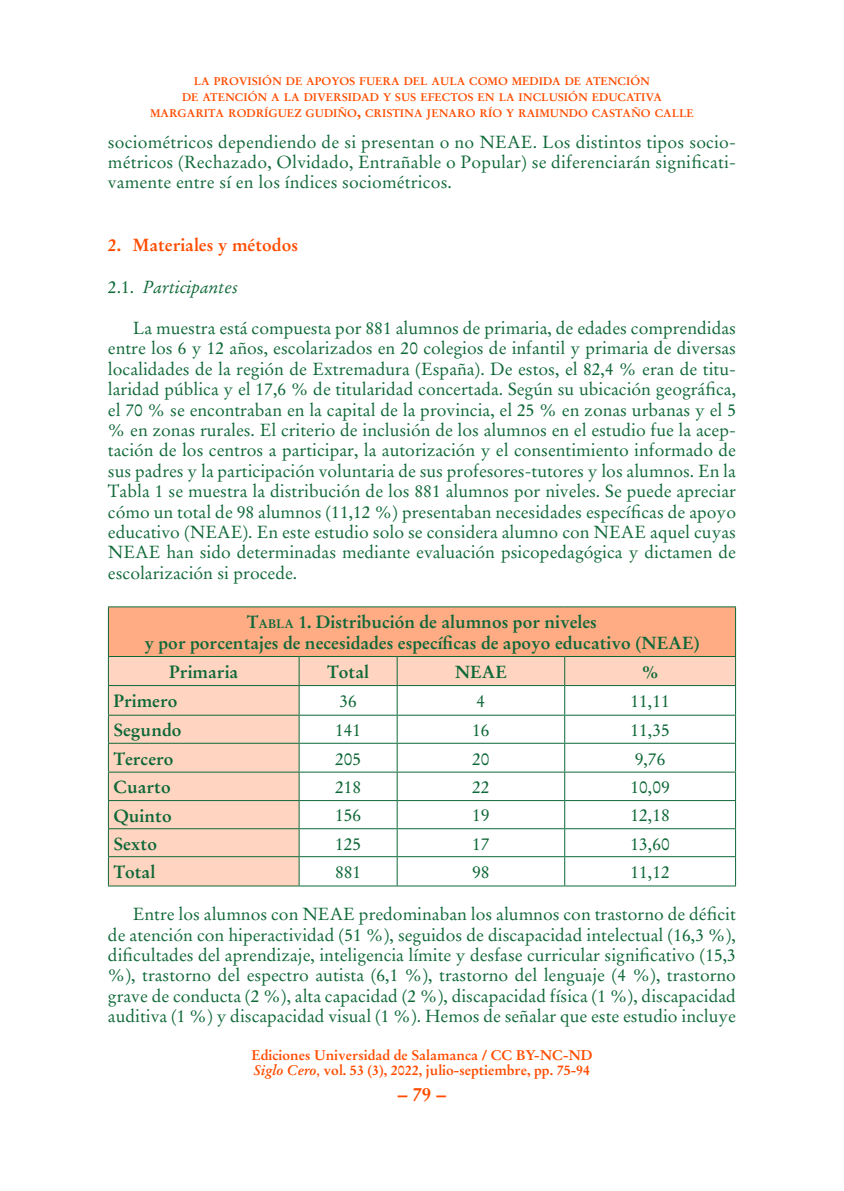
<style>
.page{position:relative;width:844px;height:1191px;background:#fff}
.page>*{position:absolute;margin:0;border:0;box-sizing:border-box;transform-origin:0 0}
.t1{font:700 19.25px "Stempel Garamond";color:#ff4c00}
.TEX_de_párrafo_N_par{font:17.5px/20.5px "Stempel Garamond";color:#0f6838;text-align:justify}
.tabla_titulo{font:700 17.5px/20.1px "Stempel Garamond";color:#0f6838;text-align:center}
.tabla{font:17.5px "Stempel Garamond";color:#0f6838}
.tabla-2{font:700 17.5px "Stempel Garamond";color:#0f6838}
.TEX_Cab_Neg{font:700 17.5px "Stempel Garamond";color:#ff4c00}
.tabla_subtitulo{font:700 17.5px "Stempel Garamond";color:#0f6838}
.TEX_Cab_Cur{font:italic 17.5px "Stempel Garamond";color:#0f6838}
.t2{font:700 14px/15.8px "Stempel Garamond";color:#ff4c00}
.t3{font:700 11.03px/15.8px "Stempel Garamond";color:#ff4c00;text-align:center}
.s1{font-size:15.75px}
.s2{font-style:normal}
.s3{font-style:inherit}
.s4{font-size:12.25px}
.s5{font-style:italic}
.s6{font-weight:400}
</style>
<div class="page">
<div style="left:108px;top:607px;width:627px;height:49px;background:#ffac85"></div>
<svg style="left:109px;top:657px;width:626px;height:228px"></svg>
<hr style="left:108px;top:714px;width:191px;height:1px;background:#0f6838">
<hr style="left:299px;top:714px;width:98px;height:1px;background:#0f6838">
<hr style="left:397px;top:714px;width:167px;height:1px;background:#0f6838">
<hr style="left:564px;top:714px;width:171px;height:1px;background:#0f6838">
<hr style="left:108px;top:743px;width:191px;height:1px;background:#0f6838">
<hr style="left:299px;top:743px;width:98px;height:1px;background:#0f6838">
<hr style="left:397px;top:743px;width:167px;height:1px;background:#0f6838">
<hr style="left:564px;top:743px;width:171px;height:1px;background:#0f6838">
<hr style="left:108px;top:771px;width:191px;height:1px;background:#0f6838">
<hr style="left:299px;top:771px;width:98px;height:1px;background:#0f6838">
<hr style="left:397px;top:771px;width:167px;height:1px;background:#0f6838">
<hr style="left:564px;top:771px;width:171px;height:1px;background:#0f6838">
<hr style="left:108px;top:800px;width:191px;height:1px;background:#0f6838">
<hr style="left:299px;top:800px;width:98px;height:1px;background:#0f6838">
<hr style="left:397px;top:800px;width:167px;height:1px;background:#0f6838">
<hr style="left:564px;top:800px;width:171px;height:1px;background:#0f6838">
<hr style="left:108px;top:828px;width:191px;height:1px;background:#0f6838">
<hr style="left:299px;top:828px;width:98px;height:1px;background:#0f6838">
<hr style="left:397px;top:828px;width:167px;height:1px;background:#0f6838">
<hr style="left:564px;top:828px;width:171px;height:1px;background:#0f6838">
<hr style="left:108px;top:856px;width:191px;height:1px;background:#0f6838">
<hr style="left:299px;top:856px;width:98px;height:1px;background:#0f6838">
<hr style="left:397px;top:856px;width:167px;height:1px;background:#0f6838">
<svg style="left:396px;top:657px;width:1px;height:228px"></svg>
<hr style="left:564px;top:856px;width:171px;height:1px;background:#0f6838">
<svg style="left:564px;top:657px;width:1px;height:228px"></svg>
<hr style="left:299px;top:885px;width:98px;height:1px;background:#0f6838">
<hr style="left:397px;top:885px;width:167px;height:1px;background:#0f6838">
<hr style="left:564px;top:885px;width:171px;height:1px;background:#0f6838">
<hr style="left:108px;top:606px;width:191px;height:1px;background:#0f6838">
<hr style="left:108px;top:607px;width:1px;height:49px;background:#0f6838">
<hr style="left:299px;top:606px;width:98px;height:1px;background:#0f6838">
<hr style="left:397px;top:606px;width:167px;height:1px;background:#0f6838">
<hr style="left:564px;top:606px;width:171px;height:1px;background:#0f6838">
<hr style="left:735px;top:607px;width:1px;height:49px;background:#0f6838">
<hr style="left:108px;top:656px;width:191px;height:1px;background:#0f6838">
<hr style="left:299px;top:656px;width:98px;height:1px;background:#0f6838">
<hr style="left:397px;top:656px;width:167px;height:1px;background:#0f6838">
<hr style="left:564px;top:656px;width:171px;height:1px;background:#0f6838">
<svg style="left:735px;top:657px;width:1px;height:228px"></svg>
<hr style="left:299px;top:685px;width:98px;height:1px;background:#0f6838">
<hr style="left:397px;top:685px;width:167px;height:1px;background:#0f6838">
<hr style="left:564px;top:685px;width:171px;height:1px;background:#0f6838">
<hr style="left:108px;top:685px;width:191px;height:1px;background:#0f6838">
<svg style="left:108px;top:657px;width:1px;height:228px"></svg>
<svg style="left:298px;top:657px;width:1px;height:228px"></svg>
<hr style="left:108px;top:885px;width:191px;height:1px;background:#0f6838">
<p class="t3" style="left:150px;top:73px;width:545px">LA PROVISIÓN DE APOYOS FUERA DEL AULA COMO MEDIDA DE ATENCIÓN<br>DE ATENCIÓN A LA DIVERSIDAD Y SUS EFECTOS EN LA INCLUSIÓN EDUCATIVA<br>MARGARITA RODRÍGUEZ GUDIÑO<span class="s1">,</span> CRISTINA JENARO RÍO Y RAIMUNDO CASTAÑO CALLE</p>
<p class="TEX_de_párrafo_N_par" style="left:108px;top:131px;width:629px">sociométricos dependiendo de si presentan o no NEAE. Los distintos tipos socio&shy;métricos (Rechazado, Olvidado, Entrañable o Popular) se diferenciarán significati&shy;vamente entre sí en los índices sociométricos.</p>
<p class="TEX_Cab_Neg" style="left:108px;top:234px;width:192px">2. Materiales y métodos</p>
<p class="TEX_Cab_Cur" style="left:108px;top:276px;width:131px"><span class="s2">2.1.</span> Participantes</p>
<p class="TEX_de_párrafo_N_par" style="left:108px;top:318px;width:629px;text-indent:25px">La muestra está compuesta por 881 alumnos de primaria, de edades comprendidas entre los 6 y 12 años, escolarizados en 20 colegios de infantil y primaria de diversas localidades de la región de Extremadura (España). De estos, el 82,4 % eran de titu&shy;laridad pública y el 17,6 % de titularidad concertada. Según su ubicación geográfica, el 70 % se encontraban en la capital de la provincia, el 25 % en zonas urbanas y el 5 % en zonas rurales. El criterio de inclusión de los alumnos en el estudio fue la acep&shy;tación de los centros a participar, la autorización y el consentimiento informado de sus padres y la participación voluntaria de sus profesores-tutores y los alumnos. En la Tabla 1 se muestra la distribución de los 881 alumnos por niveles. Se puede apreciar cómo un total de 98 alumnos (11,12 %) presentaban necesidades específicas de apoyo educativo (NEAE). En este estudio solo se considera alumno con NEAE aquel cuyas NEAE han sido determinadas mediante evaluación psicopedagógica y dictamen de escolarización si procede.</p>
<p class="tabla_titulo" style="left:144px;top:612px;width:556px"><span class="s3">T</span><span class="s4">ABLA</span> <span class="s3">1.</span> Distribución de alumnos por niveles<br>y por porcentajes de necesidades específicas de apoyo educativo (NEAE)</p>
<p class="tabla_subtitulo" style="left:169px;top:661px;width:71px">Primaria</p>
<p class="tabla_subtitulo" style="left:327px;top:661px;width:43px">Total</p>
<p class="tabla_subtitulo" style="left:454px;top:661px;width:54px">NEAE</p>
<p class="tabla_subtitulo" style="left:641px;top:661px;width:19px">%</p>
<p class="tabla-2" style="left:113px;top:690px;width:66px">Primero</p>
<p class="tabla" style="left:339px;top:690px;width:19px">36</p>
<p class="tabla" style="left:476px;top:690px;width:10px">4</p>
<p class="tabla" style="left:630px;top:690px;width:41px">11,11</p>
<p class="tabla-2" style="left:113px;top:719px;width:70px">Segundo</p>
<p class="tabla" style="left:335px;top:719px;width:28px">141</p>
<p class="tabla" style="left:472px;top:719px;width:19px">16</p>
<p class="tabla" style="left:630px;top:719px;width:41px">11,35</p>
<p class="tabla-2" style="left:113px;top:747px;width:62px">Tercero</p>
<p class="tabla" style="left:335px;top:748px;width:28px">205</p>
<p class="tabla" style="left:472px;top:748px;width:19px">20</p>
<p class="tabla" style="left:634px;top:748px;width:32px">9,76</p>
<p class="tabla-2" style="left:113px;top:776px;width:59px">Cuarto</p>
<p class="tabla" style="left:335px;top:776px;width:28px">218</p>
<p class="tabla" style="left:472px;top:776px;width:19px">22</p>
<p class="tabla" style="left:630px;top:776px;width:41px">10,09</p>
<p class="tabla-2" style="left:113px;top:804px;width:60px">Quinto</p>
<p class="tabla" style="left:335px;top:805px;width:28px">156</p>
<p class="tabla" style="left:472px;top:805px;width:19px">19</p>
<p class="tabla" style="left:630px;top:805px;width:41px">12,18</p>
<p class="tabla-2" style="left:113px;top:832px;width:45px">Sexto</p>
<p class="tabla" style="left:335px;top:833px;width:28px">125</p>
<p class="tabla" style="left:472px;top:833px;width:19px">17</p>
<p class="tabla" style="left:630px;top:833px;width:41px">13,60</p>
<p class="tabla-2" style="left:113px;top:861px;width:43px">Total</p>
<p class="tabla" style="left:335px;top:861px;width:28px">881</p>
<p class="tabla" style="left:472px;top:861px;width:19px">98</p>
<p class="tabla" style="left:630px;top:861px;width:41px">11,12</p>
<p class="TEX_de_párrafo_N_par" style="left:108px;top:904px;width:629px;text-indent:25px">Entre los alumnos con NEAE predominaban los alumnos con trastorno de déficit de atención con hiperactividad (51 %), seguidos de discapacidad intelectual (16,3 %), dificultades del aprendizaje, inteligencia límite y desfase curricular significativo (15,3 %), trastorno del espectro autista (6,1 %), trastorno del lenguaje (4 %), trastorno grave de conducta (2 %), alta capacidad (2 %), discapacidad física (1 %), discapacidad auditiva (1 %) y discapacidad visual (1 %). Hemos de señalar que este estudio incluye</p>
<p class="t2" style="left:251px;top:1046px;width:342px">Ediciones Universidad de Salamanca / CC BY-NC-ND<br><span class="s5">Siglo Cero</span><span class="s6">,</span> vol. 53 (3), 2022, julio-septiembre, pp. 75-94</p>
<p class="t1" style="left:398px;top:1082px;width:50px">– 79 –</p>
</div>
